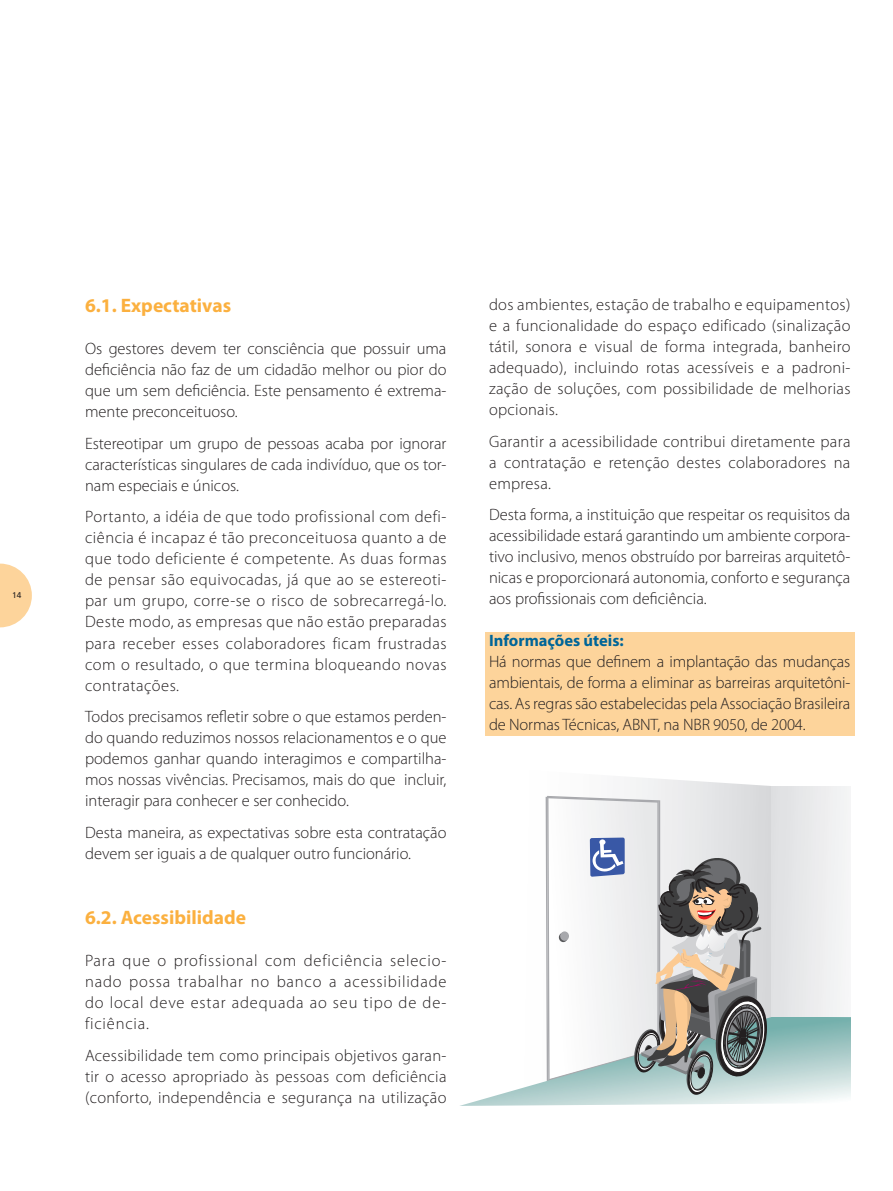
<style>
.page{position:relative;width:893px;height:1191px;background:#fff}
.page>*{position:absolute;margin:0;border:0;box-sizing:border-box;transform-origin:0 0}
.t1{font:700 19.5px "Myriad Pro";color:#fbb03f}
.t2{font:300 16.5px/21px "Myriad Pro";color:#231f20;text-align:justify}
.t3{font:700 16.5px "Myriad Pro";color:#006598}
</style>
<div class="page">
<div style="left:485px;top:632px;width:370px;height:104px;background:#fdd49b"></div>
<svg style="left:630px;top:777px;width:141px;height:19px"></svg>
<div style="left:771px;top:786px;width:79px;height:230px;background:#e9eaeb"></div>
<svg style="left:460px;top:796px;width:390px;height:310px"></svg>
<svg style="left:0;top:563px;width:32px;height:64px"></svg>
<p class="t1" style="left:85px;top:293px;width:148px">6.1. Expectativas</p>
<p class="t2" style="left:85px;top:338px;width:363px">Os gestores devem ter consciência que possuir uma deficiência não faz de um cidadão melhor ou pior do que um sem deficiência. Este pensamento é extrema&shy;mente preconceituoso.</p>
<p class="t2" style="left:85px;top:433px;width:363px">Estereotipar um grupo de pessoas acaba por ignorar características singulares de cada indivíduo, que os tor&shy;nam especiais e únicos.</p>
<p class="t2" style="left:85px;top:506px;width:363px">Portanto, a idéia de que todo profissional com defi&shy;ciência é incapaz é tão preconceituosa quanto a de que todo deficiente é competente. As duas formas de pensar são equivocadas, já que ao se estereoti&shy;par um grupo, corre-se o risco de sobrecarregá-lo.<br>Deste modo, as empresas que não estão preparadas para receber esses colaboradores ficam frustradas com o resultado, o que termina bloqueando novas contratações.</p>
<p class="t2" style="left:85px;top:706px;width:363px">Todos precisamos refletir sobre o que estamos perden&shy;do quando reduzimos nossos relacionamentos e o que podemos ganhar quando interagimos e compartilha&shy;mos nossas vivências. Precisamos, mais do que incluir, interagir para conhecer e ser conhecido.</p>
<p class="t2" style="left:85px;top:821px;width:363px">Desta maneira, as expectativas sobre esta contratação devem ser iguais a de qualquer outro funcionário.</p>
<p class="t1" style="left:85px;top:904px;width:162px">6.2. Acessibilidade</p>
<p class="t2" style="left:85px;top:950px;width:363px">Para que o profissional com deficiência selecio&shy;nado possa trabalhar no banco a acessibilidade do local deve estar adequada ao seu tipo de de&shy;ficiência.</p>
<p class="t2" style="left:85px;top:1044px;width:363px">Acessibilidade tem como principais objetivos garan&shy;tir o acesso apropriado às pessoas com deficiência (conforto, independência e segurança na utilização</p>
<p class="t2" style="left:489px;top:294px;width:363px">dos ambientes, estação de trabalho e equipamentos) e a funcionalidade do espaço edificado (sinalização tátil, sonora e visual de forma integrada, banheiro adequado), incluindo rotas acessíveis e a padroni&shy;zação de soluções, com possibilidade de melhorias opcionais.</p>
<p class="t2" style="left:489px;top:430px;width:363px">Garantir a acessibilidade contribui diretamente para a contratação e retenção destes colaboradores na empresa.</p>
<p class="t2" style="left:489px;top:504px;width:363px">Desta forma, a instituição que respeitar os requisitos da acessibilidade estará garantindo um ambiente corpora&shy;tivo inclusivo, menos obstruído por barreiras arquitetô&shy;nicas e proporcionará autonomia, conforto e segurança aos profissionais com deficiência.</p>
<p class="t3" style="left:489px;top:630px;width:136px">Informações úteis:</p>
<p class="t2" style="left:489px;top:651px;width:363px">Há normas que definem a implantação das mudanças ambientais, de forma a eliminar as barreiras arquitetôni&shy;cas. As regras são estabelecidas pela Associação Brasileira de Normas Técnicas, ABNT, na NBR 9050, de 2004.</p>
</div>
